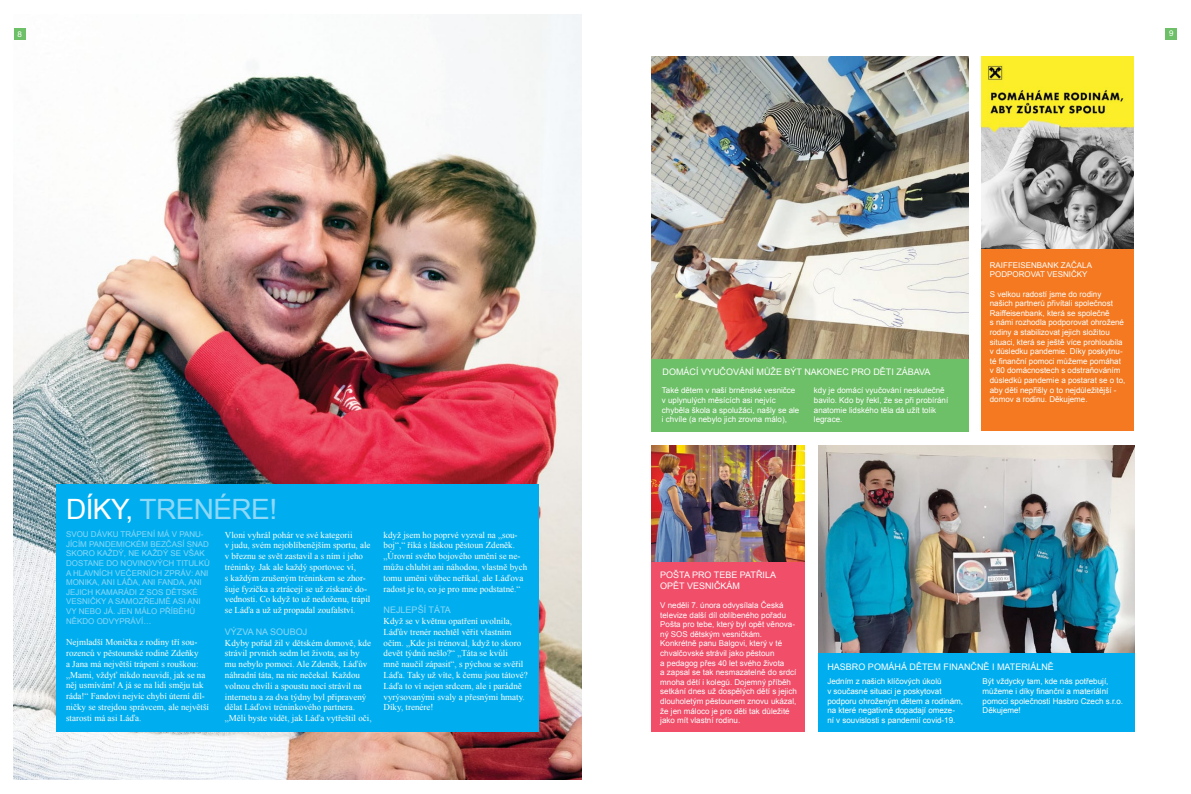
<style>
.page{position:relative;width:1191px;height:794px;background:#fff}
.page>*{position:absolute;margin:0;border:0;box-sizing:border-box;transform-origin:0 0}
.Nadpis{font:28px "Arial";letter-spacing:-.02em;color:#8ed8f8}
._1txt{font:9px/10.8px "Times New Roman";color:#fff}
.arial3{font:9px/10.8px "Arial";color:#fff}
.mezitit{font:9px "Arial";color:#8ed8f8}
.arial3-2{font:8px/9.6px "Arial";color:#fff}
.prx2{font:8px/9.6px "Arial";color:#8ed8f8}
.t1{font:8px "Helvetica Neue LT Pro";color:#fff}
.s1{color:#fff}
</style>
<div class="page">
<img style="left:14px;top:14px;width:567px;height:766px">
<div style="left:56px;top:484px;width:482px;height:247px;background:#00aeef"></div>
<div style="left:1165px;top:28px;width:11px;height:12px;background:#6dc067"></div>
<div style="left:14px;top:28px;width:11px;height:12px;background:#6dc067"></div>
<img style="left:981px;top:57px;width:152px;height:192px">
<img style="left:651px;top:57px;width:317px;height:302px">
<img style="left:818px;top:445px;width:316px;height:208px">
<img style="left:651px;top:446px;width:153px;height:116px">
<div style="left:651px;top:359px;width:317px;height:72px;background:#6dc067"></div>
<div style="left:981px;top:249px;width:152px;height:182px;background:#f47920"></div>
<div style="left:818px;top:653px;width:316px;height:78px;background:#00aeef"></div>
<div style="left:651px;top:562px;width:153px;height:169px;background:#f04e69"></div>
<p class="t1" style="left:17px;top:29px;width:6px">8</p>
<p class="t1" style="left:1169px;top:29px;width:6px">9</p>
<p class="Nadpis" style="left:66px;top:491px;width:213px"><span class="s1">DÍKY,</span> TRENÉRE!</p>
<p class="prx2" style="left:66px;top:529px;width:145px">SVOU DÁVKU TRÁPENÍ MÁ V PANU-<br>JÍCÍM PANDEMICKÉM BEZČASÍ SNAD<br>SKORO KAŽDÝ, NE KAŽDÝ SE VŠAK<br>DOSTANE DO NOVINOVÝCH TITULKŮ<br>A HLAVNÍCH VEČERNÍCH ZPRÁV: ANI<br>MONIKA, ANI LÁĎA, ANI FANDA, ANI<br>JEJICH KAMARÁDI Z SOS DĚTSKÉ<br>VESNIČKY A SAMOZŘEJMĚ ASI ANI<br>VY NEBO JÁ. JEN MÁLO PŘÍBĚHŮ<br>NĚKDO ODVYPRÁVÍ…</p>
<p class="_1txt" style="left:66px;top:636px;width:144px">Nejmladší Monička z rodiny tří sou&shy;rozenců v pěstounské rodině Zdeňky<br>a Jana má největší trápení s rouškou: „Mami, vždyť nikdo neuvidí, jak se na něj usmívám! A já se na lidi směju tak ráda!“ Fandovi nejvíc chybí úterní díl&shy;ničky se strejdou správcem, ale největší starosti má asi Láďa.</p>
<p class="_1txt" style="left:225px;top:529px;width:147px">Vloni vyhrál pohár ve své kategorii<br>v judu, svém nejoblíbenějším sportu, ale v březnu se svět zastavil a s ním i jeho tréninky. Jak ale každý sportovec ví,<br>s každým zrušeným tréninkem se zhor&shy;šuje fyzička a ztrácejí se už získané do&shy;vednosti. Co když to už nedoženu, trápil se Láďa a už už propadal zoufalství.</p>
<p class="mezitit" style="left:225px;top:625px;width:84px">VÝZVA NA SOUBOJ</p>
<p class="_1txt" style="left:225px;top:637px;width:148px">Kdyby pořád žil v dětském domově, kde strávil prvních sedm let života, asi by mu nebylo pomoci. Ale Zdeněk, Láďův náhradní táta, na nic nečekal. Každou volnou chvíli a spoustu nocí strávil na internetu a za dva týdny byl připravený dělat Láďovi tréninkového partnera. „Měli byste vidět, jak Láďa vytřeštil oči,</p>
<p class="_1txt" style="left:384px;top:529px;width:145px">když jsem ho poprvé vyzval na „sou&shy;boj“,“ říká s láskou pěstoun Zdeněk. „Úrovní svého bojového umění se ne&shy;můžu chlubit ani náhodou, vlastně bych tomu umění vůbec neříkal, ale Láďova radost je to, co je pro mne podstatné.“</p>
<p class="mezitit" style="left:384px;top:604px;width:69px">NEJLEPŠÍ TÁTA</p>
<p class="_1txt" style="left:384px;top:615px;width:146px">Když se v květnu opatření uvolnila, Láďův trenér nechtěl věřit vlastním očím. „Kde jsi trénoval, když to skoro devět týdnů nešlo?“ „Táta se kvůli<br>mně naučil zápasit“, s pýchou se svěřil Láďa. Taky už víte, k čemu jsou tátové?<br>Láďa to ví nejen srdcem, ale i parádně vyrýsovanými svaly a přesnými hmaty.<br>Díky, trenére!</p>
<p class="arial3" style="left:662px;top:367px;width:270px">DOMÁCÍ VYUČOVÁNÍ MŮŽE BÝT NAKONEC PRO DĚTI ZÁBAVA</p>
<p class="arial3-2" style="left:662px;top:386px;width:139px">Také dětem v naší brněnské vesničce v uplynulých měsících asi nejvíc chyběla škola a spolužáci, našly se ale i chvíle (a nebylo jich zrovna málo),</p>
<p class="arial3-2" style="left:814px;top:386px;width:136px">kdy je domácí vyučování neskutečně bavilo. Kdo by řekl, že se při probírání anatomie lidského těla dá užít tolik legrace.</p>
<p class="arial3-2" style="left:989px;top:260px;width:104px">RAIFFEISENBANK ZAČALA<br>PODPOROVAT VESNIČKY</p>
<p class="arial3-2" style="left:989px;top:289px;width:137px">S velkou radostí jsme do rodiny našich partnerů přivítali společnost Raiffeisenbank, která se společně<br>s námi rozhodla podporovat ohrožené rodiny a stabilizovat jejich složitou situaci, která se ještě více prohloubila v důsledku pandemie. Díky poskytnu&shy;té finanční pomoci můžeme pomáhat v 80 domácnostech s odstraňováním důsledků pandemie a postarat se o to, aby děti nepřišly o to nejdůležitější - domov a rodinu. Děkujeme.</p>
<p class="arial3" style="left:660px;top:569px;width:117px">POŠTA PRO TEBE PATŘILA<br>OPĚT VESNIČKÁM</p>
<p class="arial3-2" style="left:660px;top:600px;width:138px">V neděli 7. února odvysílala Česká televize další díl oblíbeného pořadu Pošta pro tebe, který byl opět věnova&shy;ný SOS dětským vesničkám.<br>Konkrétně panu Balgovi, který v té chvalčovské strávil jako pěstoun<br>a pedagog přes 40 let svého života<br>a zapsal se tak nesmazatelně do srdcí mnoha dětí i kolegů. Dojemný příběh setkání dnes už dospělých dětí s jejich dlouholetým pěstounem znovu ukázal, že jen máloco je pro děti tak důležité jako mít vlastní rodinu.</p>
<p class="arial3" style="left:827px;top:661px;width:228px">HASBRO POMÁHÁ DĚTEM FINANČNĚ I MATERIÁLNĚ</p>
<p class="arial3-2" style="left:827px;top:677px;width:137px">Jedním z našich klíčových úkolů<br>v současné situaci je poskytovat podporu ohroženým dětem a rodinám, na které negativně dopadají omeze&shy;ní v souvislosti s pandemií covid-19.</p>
<p class="arial3-2" style="left:982px;top:677px;width:142px">Být vždycky tam, kde nás potřebují, můžeme i díky finanční a materiální pomoci společnosti Hasbro Czech s.r.o.<br>Děkujeme!</p>
</div>
